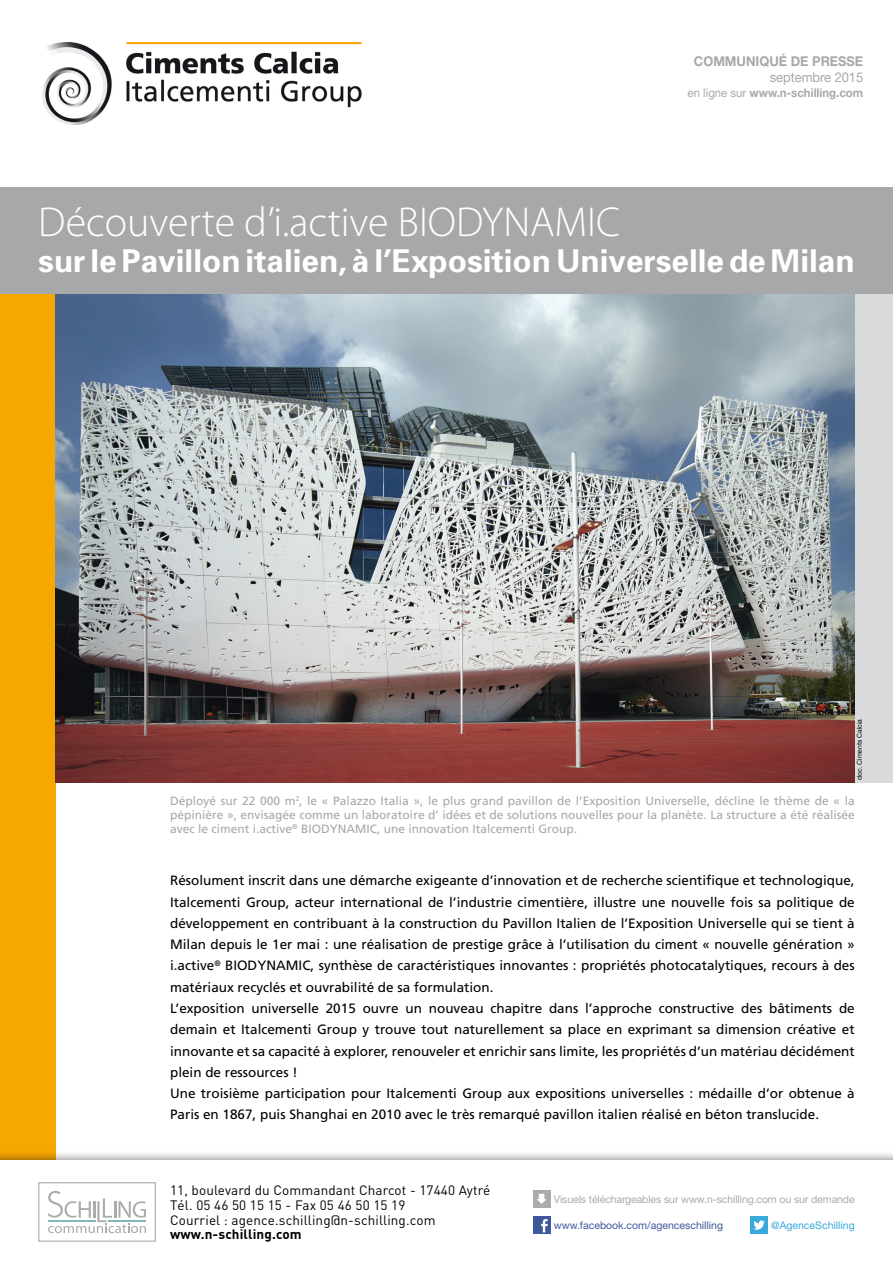
<style>
.page{position:relative;width:893px;height:1263px;background:#fff}
.page>*{position:absolute;margin:0;border:0;box-sizing:border-box;transform-origin:0 0}
.t1{font:300 42px "Myriad Pro";color:#fff}
.t2{font:700 31.5px "Univers";color:#fff}
.t3{font:13.5px/21.3px "Frutiger";color:#000;text-align:justify}
.t4{font:13.5px "DIN";letter-spacing:.01em;color:#000}
.t5{font:700 13.5px "DIN";letter-spacing:.01em;color:#000}
.t6{font:700 13.5px "Helvetica Neue LT Std";color:#a7a8aa;scale:.95 1}
.t7{font:13.5px "Helvetica Neue LT Std";color:#a7a8aa;scale:.95 1}
.t8{font:12px/14.4px "Frutiger";color:#a7a8aa;text-align:justify}
.t9{font:700 12px "Helvetica Neue LT Std";color:#a7a8aa;scale:.95 1}
.t10{font:10.5px "Helvetica Neue LT Std";letter-spacing:-.01em;color:#ababad}
.t11{font:10.5px "Helvetica Neue LT Std";color:#3e5999}
.t12{font:10.5px "Helvetica Neue LT Std";color:#39a9dc}
.t13{font:6.75px "Helvetica Neue LT Std";color:#000}
.s1{font-weight:400}
</style>
<div class="page">
<div style="left:0;top:293px;width:55px;height:868px;background:#f6a700"></div>
<div style="left:855px;top:293px;width:38px;height:489px;background:#d9dadb"></div>
<img style="left:55px;top:293px;width:800px;height:489px">
<div style="left:0;top:187px;width:893px;height:106px;background:#a7a8aa"></div>
<div style="left:0;top:1150px;width:893px;height:113px;background:#000;opacity:.4"></div>
<div style="left:0;top:1161px;width:893px;height:102px;background:#fff"></div>
<div style="left:38px;top:1182px;width:118px;height:60px;background:#fff;border:1px solid #ababad"></div>
<svg style="left:48px;top:1191px;width:98px;height:42px"></svg>
<div style="left:751px;top:1216px;width:17px;height:17px;background:#39a9dc"></div>
<svg style="left:753px;top:1220px;width:12px;height:10px"></svg>
<div style="left:533px;top:1216px;width:17px;height:17px;background:#3e5999"></div>
<svg style="left:541px;top:1219px;width:7px;height:13px"></svg>
<div style="left:533px;top:1190px;width:17px;height:17px;background:#ababad"></div>
<svg style="left:537px;top:1194px;width:10px;height:10px"></svg>
<img style="left:43px;top:43px;width:319px;height:81px">
<p class="t6" style="left:694px;top:53px;width:180px">COMMUNIQUÉ DE PRESSE</p>
<p class="t7" style="left:770px;top:69px;width:100px">septembre 2015</p>
<p class="t9" style="left:688px;top:85px;width:186px"><span class="s1">en ligne sur</span> www.n-schilling.com</p>
<p class="t1" style="left:38px;top:197px;width:583px">Découverte d’i.active BIODYNAMIC</p>
<p class="t2" style="left:38px;top:242px;width:818px">sur le Pavillon italien, à l’Exposition Universelle de Milan</p>
<p class="t13" style="left:855px;top:780px;width:62px;rotate:-90deg">doc. Ciments Calcia</p>
<p class="t8" style="left:170px;top:793px;width:686px">Déployé sur 22 000 m<sup>2</sup>, le « Palazzo Italia », le plus grand pavillon de l’Exposition Universelle, décline le thème de « la pépinière », envisagée comme un laboratoire d’ idées et de solutions nouvelles pour la planète. La structure a été réalisée avec le ciment i.active<sup>®</sup> BIODYNAMIC, une innovation Italcementi Group.</p>
<p class="t3" style="left:170px;top:870px;width:686px">Résolument inscrit dans une démarche exigeante d’innovation et de recherche scientifique et technologique, Italcementi Group, acteur international de l’industrie cimentière, illustre une nouvelle fois sa politique de développement en contribuant à la construction du Pavillon Italien de l’Exposition Universelle qui se tient à Milan depuis le 1er mai : une réalisation de prestige grâce à l’utilisation du ciment « nouvelle génération » i.active<sup>®</sup> BIODYNAMIC, synthèse de caractéristiques innovantes : propriétés photocatalytiques, recours à des matériaux recyclés et ouvrabilité de sa formulation.</p>
<p class="t3" style="left:170px;top:997px;width:686px">L’exposition universelle 2015 ouvre un nouveau chapitre dans l’approche constructive des bâtiments de demain et Italcementi Group y trouve tout naturellement sa place en exprimant sa dimension créative et innovante et sa capacité à explorer, renouveler et enrichir sans limite, les propriétés d’un matériau décidément plein de ressources !</p>
<p class="t3" style="left:170px;top:1083px;width:686px">Une troisième participation pour Italcementi Group aux expositions universelles : médaille d’or obtenue à<br>Paris en 1867, puis Shanghai en 2010 avec le très remarqué pavillon italien réalisé en béton translucide.</p>
<p class="t4" style="left:170px;top:1182px;width:322px">11, boulevard du Commandant Charcot - 17440 Aytré</p>
<p class="t4" style="left:170px;top:1197px;width:237px">Tél. 05 46 50 15 15 - Fax 05 46 50 15 19</p>
<p class="t4" style="left:170px;top:1212px;width:267px">Courriel : agence.schilling@n-schilling.com</p>
<p class="t5" style="left:170px;top:1225px;width:133px">www.n-schilling.com</p>
<p class="t10" style="left:554px;top:1192px;width:302px">Visuels téléchargeables sur www.n-schilling.com ou sur demande</p>
<p class="t11" style="left:554px;top:1219px;width:171px">www.facebook.com/agenceschilling</p>
<p class="t12" style="left:771px;top:1219px;width:85px">@AgenceSchilling</p>
</div>
